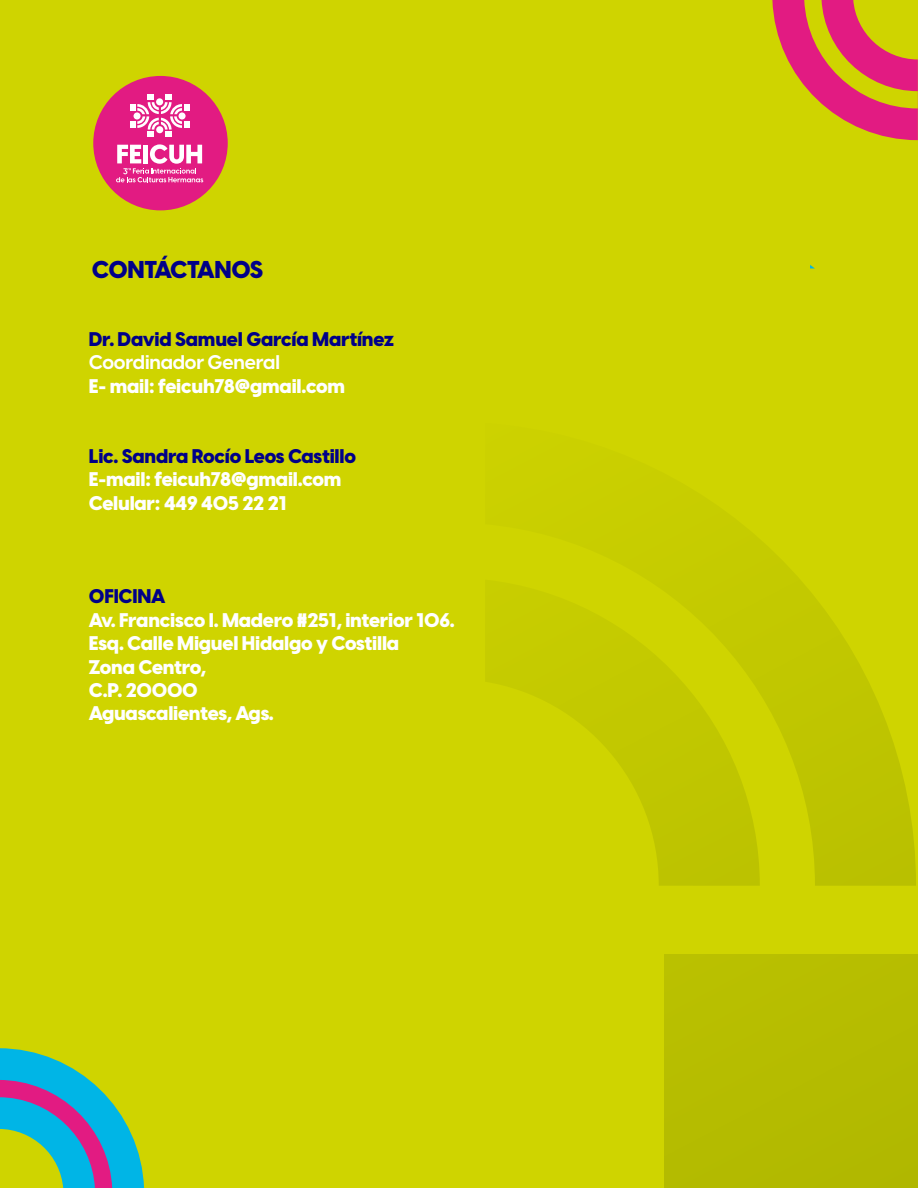
<style>
.page{position:relative;width:918px;height:1188px;background:#cfd400}
.page>*{position:absolute;margin:0;border:0;box-sizing:border-box;transform-origin:0 0}
.t1{font:800 24px "Visby CF";letter-spacing:-.025em;color:#008}
.t2{font:800 19.5px/23.4px "Visby CF";letter-spacing:-.01em;color:#fff}
.t3{font:800 19.5px "Visby CF";letter-spacing:-.01em;color:#008}
.t4{font:700 19.5px "Visby CF";letter-spacing:-.01em;color:#fff}
</style>
<div class="page">
<svg style="left:530px;top:561px;width:386px;height:325px"></svg>
<div style="left:664px;top:955px;width:254px;height:232px;background:#b5bc00"></div>
<svg style="left:0;top:1048px;width:144px;height:140px"></svg>
<svg style="left:772px;top:0;width:146px;height:140px"></svg>
<div style="left:93px;top:76px;width:135px;height:134px;background:#e21b82;border-radius:50%"></div>
<div style="left:184px;top:121px;width:6px;height:7px;background:#fff"></div>
<div style="left:184px;top:104px;width:6px;height:7px;background:#fff"></div>
<div style="left:130px;top:121px;width:6px;height:7px;background:#fff"></div>
<div style="left:130px;top:104px;width:6px;height:7px;background:#fff"></div>
<svg style="left:137px;top:94px;width:45px;height:43px"></svg>
<div style="left:156px;top:98px;width:7px;height:7px;background:#fff;border-radius:50%"></div>
<div style="left:156px;top:126px;width:7px;height:7px;background:#fff;border-radius:50%"></div>
<div style="left:179px;top:112px;width:7px;height:8px;background:#fff;border-radius:50%"></div>
<div style="left:134px;top:112px;width:7px;height:8px;background:#fff;border-radius:50%"></div>
<svg style="left:116px;top:144px;width:87px;height:38px"></svg>
<p class="t1" style="left:92px;top:250px;width:173px">CONTÁCTANOS</p>
<p class="t3" style="left:89px;top:323px;width:307px">Dr. David Samuel García Martínez</p>
<p class="t4" style="left:89px;top:347px;width:193px">Coordinador General</p>
<p class="t2" style="left:89px;top:373px;width:258px">E- mail: feicuh78@gmail.com</p>
<p class="t3" style="left:89px;top:440px;width:269px">Lic. Sandra Rocío Leos Castillo</p>
<p class="t2" style="left:89px;top:467px;width:254px">E-mail: feicuh78@gmail.com<br>Celular: 449 405 22 21</p>
<p class="t3" style="left:89px;top:581px;width:78px">OFICINA</p>
<p class="t2" style="left:89px;top:607px;width:368px">Av. Francisco I. Madero #251, interior 106.<br>Esq. Calle Miguel Hidalgo y Costilla<br>Zona Centro,<br>C.P. 20000<br>Aguascalientes, Ags.</p>
</div>
